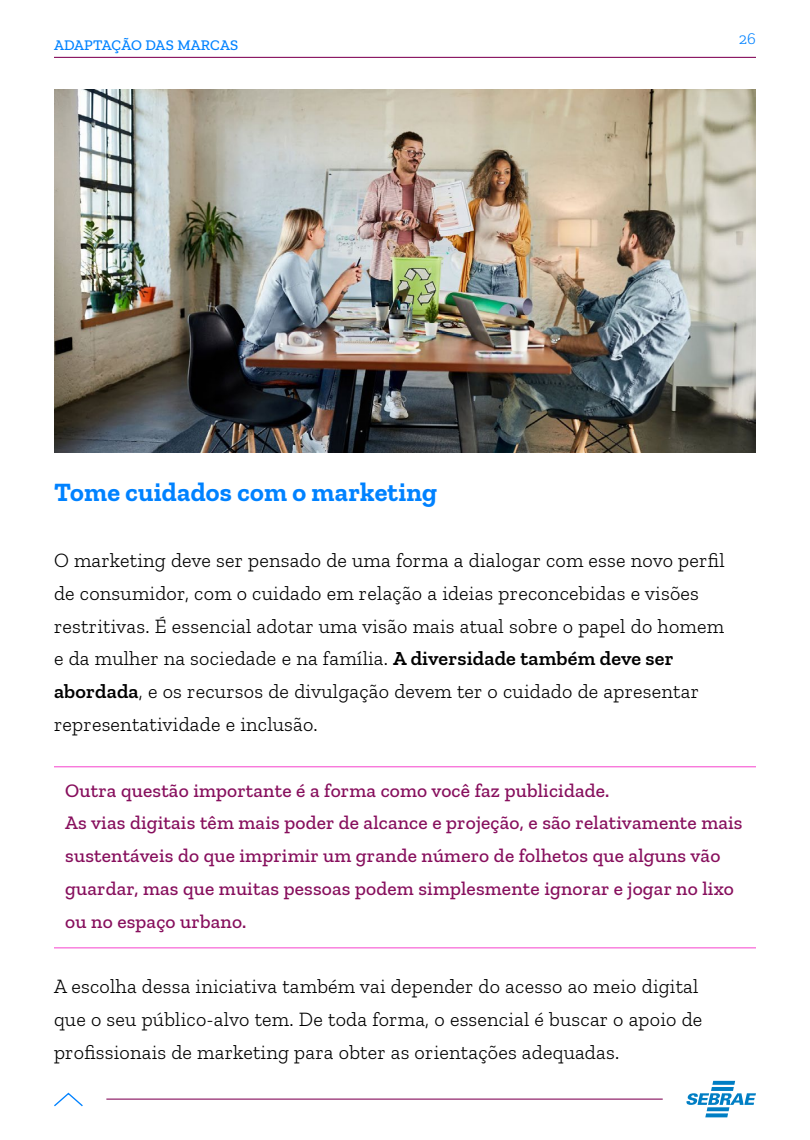
<style>
.page{position:relative;width:810px;height:1140px;background:#fff}
.page>*{position:absolute;margin:0;border:0;box-sizing:border-box;transform-origin:0 0}
.t1{font:700 26.25px "Zilla Slab";letter-spacing:.01em;color:#0082ff}
.t2{font:300 20.25px/32.8px "Zilla Slab";letter-spacing:.01em;color:#000}
.t3{font:500 19.5px/32.8px "Zilla Slab";letter-spacing:.01em;color:#870f5d}
.t4{font:300 16.5px "Zilla Slab";color:#0082ff}
.t5{font:500 15px "Zilla Slab";letter-spacing:.01em;color:#0082ff}
.s1{font-weight:600}
</style>
<div class="page">
<svg style="left:54px;top:1092px;width:29px;height:15px"></svg>
<hr style="left:54px;top:57px;width:702px;height:1px;background:#870f5d">
<hr style="left:106px;top:1099px;width:557px;height:1px;background:#870f5d">
<hr style="left:54px;top:766px;width:702px;height:1px;background:#f756d2">
<hr style="left:54px;top:947px;width:702px;height:1px;background:#f756d2">
<img style="left:54px;top:90px;width:702px;height:362px">
<svg style="left:686px;top:1081px;width:70px;height:36px"></svg>
<p class="t5" style="left:54px;top:36px;width:186px">ADAPTAÇÃO DAS MARCAS</p>
<p class="t4" style="left:739px;top:29px;width:19px">26</p>
<p class="t1" style="left:54px;top:478px;width:385px">Tome cuidados com o marketing</p>
<p class="t2" style="left:54px;top:544px;width:672px">O marketing deve ser pensado de uma forma a dialogar com esse novo perfil de consumidor, com o cuidado em relação a ideias preconcebidas e visões restritivas. É essencial adotar uma visão mais atual sobre o papel do homem e da mulher na sociedade e na família. <span class="s1">A diversidade também deve ser abordada</span>, e os recursos de divulgação devem ter o cuidado de apresentar representatividade e inclusão.</p>
<p class="t3" style="left:65px;top:774px;width:679px">Outra questão importante é a forma como você faz publicidade.<br>As vias digitais têm mais poder de alcance e projeção, e são relativamente mais sustentáveis do que imprimir um grande número de folhetos que alguns vão guardar, mas que muitas pessoas podem simplesmente ignorar e jogar no lixo ou no espaço urbano.</p>
<p class="t2" style="left:54px;top:970px;width:650px">A escolha dessa iniciativa também vai depender do acesso ao meio digital que o seu público-alvo tem. De toda forma, o essencial é buscar o apoio de profissionais de marketing para obter as orientações adequadas.</p>
</div>
